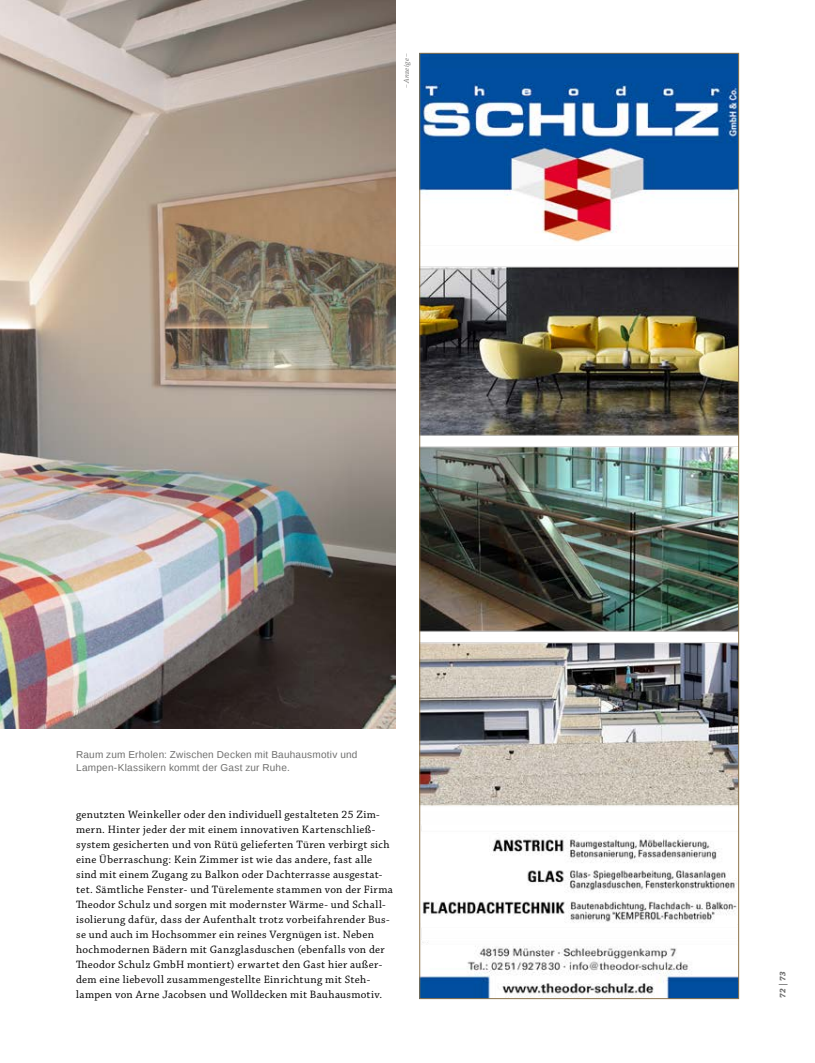
<style>
.page{position:relative;width:815px;height:1063px;background:#fff}
.page>*{position:absolute;margin:0;border:0;box-sizing:border-box;transform-origin:0 0}
.t1{font:11.25px/15px "Chaparral Pro";letter-spacing:.03em;color:#000}
.t2{font:10px/12.5px "Liberation Sans";letter-spacing:.025em;color:#6f6f6e}
.t3{font:italic 700 8.75px "Chaparral Pro";color:#6e6e6e}
.t4{font:italic 7.5px "Chaparral Pro";letter-spacing:.05em;color:#6f6f6e}
</style>
<div class="page">
<img style="left:422px;top:55px;width:315px;height:942px">
<img style="left:0;top:0;width:395px;height:728px">
<p class="t4" style="left:402px;top:88px;width:37px;rotate:-90deg">– Anzeige –</p>
<p class="t2" style="left:76px;top:749px;width:283px">Raum zum Erholen: Zwischen Decken mit Bauhausmotiv und<br>Lampen-Klassikern kommt der Gast zur Ruhe.</p>
<p class="t1" style="left:76px;top:808px;width:318px">genutzten Weinkeller oder den individuell gestalteten 25 Zim&shy;mern. Hinter jeder der mit einem innovativen Kartenschließ&shy;system gesicherten und von Rütü gelieferten Türen verbirgt sich eine Überraschung: Kein Zimmer ist wie das andere, fast alle sind mit einem Zugang zu Balkon oder Dachterrasse ausgestat&shy;tet. Sämtliche Fenster- und Türelemente stammen von der Firma Theodor Schulz und sorgen mit modernster Wärme- und Schall&shy;isolierung dafür, dass der Aufenthalt trotz vorbeifahrender Bus&shy;se und auch im Hochsommer ein reines Vergnügen ist. Neben hochmodernen Bädern mit Ganzglasduschen (ebenfalls von der Theodor Schulz GmbH montiert) erwartet den Gast hier außer&shy;dem eine liebevoll zusammengestellte Einrichtung mit Steh&shy;lampen von Arne Jacobsen und Wolldecken mit Bauhausmotiv.</p>
<p class="t3" style="left:778px;top:998px;width:29px;rotate:-90deg">72|73</p>
</div>
